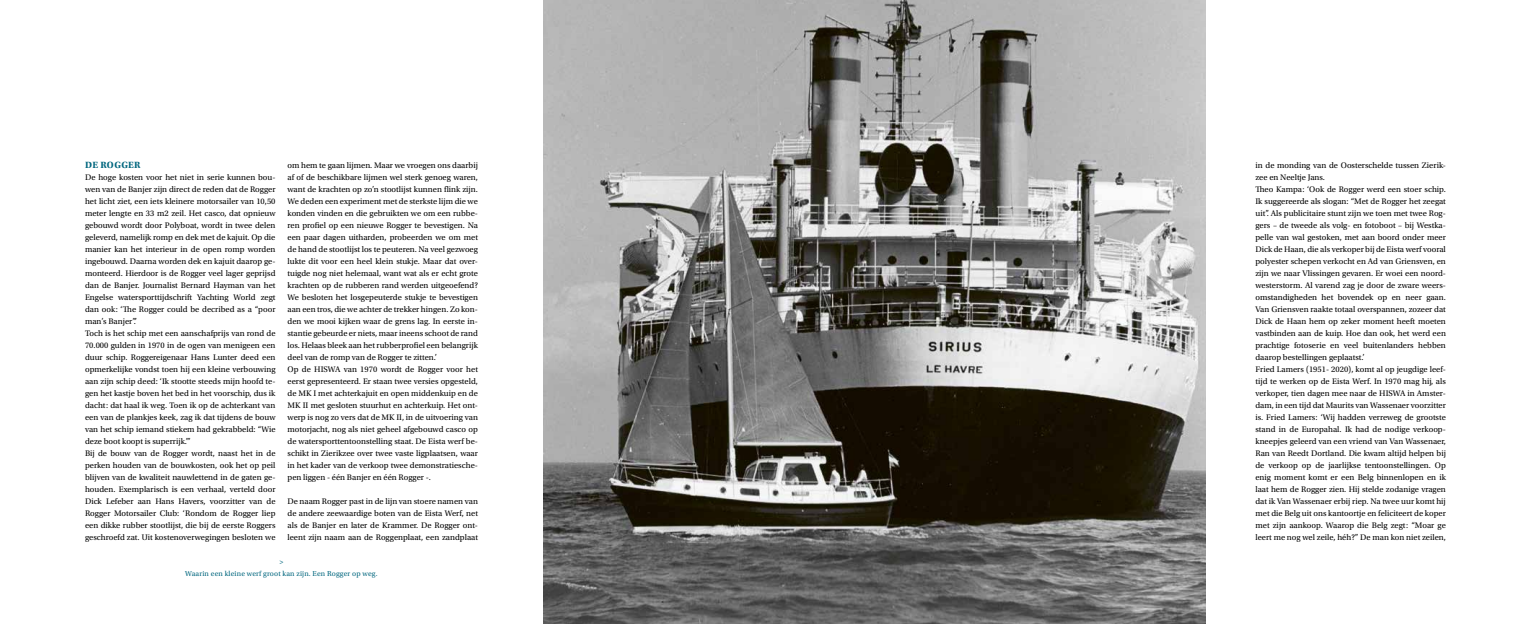
<style>
.page{position:relative;width:1531px;height:624px;background:#fff}
.page>*{position:absolute;margin:0;border:0;box-sizing:border-box;transform-origin:0 0}
.t1{font:700 9.5px "Utopia Std";letter-spacing:.035em;color:#00667e}
.t2{font:8.5px/12px "Utopia Std";color:#000}
.t3{font:7.5px/12px "Utopia Std";letter-spacing:.02em;color:#00667e;text-align:center}
</style>
<div class="page">
<img style="left:544px;top:0;width:662px;height:624px">
<p class="t1" style="left:85px;top:159px;width:57px">DE ROGGER</p>
<p class="t2" style="left:85px;top:171px;width:192px">De hoge kosten voor het niet in serie kunnen bou&shy;wen van de Banjer zijn direct de reden dat de Rogger het licht ziet, een iets kleinere motorsailer van 10,50 meter lengte en 33 m2 zeil. Het casco, dat opnieuw gebouwd wordt door Polyboat, wordt in twee delen geleverd, namelijk romp en dek met de kajuit. Op die manier kan het interieur in de open romp worden ingebouwd. Daarna worden dek en kajuit daarop ge&shy;monteerd. Hierdoor is de Rogger veel lager geprijsd dan de Banjer. Journalist Bernard Hayman van het Engelse watersporttijdschrift Yachting World zegt dan ook: ‘The Rogger could be decribed as a “poor man’s Banjer”.’<br>Toch is het schip met een aanschafprijs van rond de 70.000 gulden in 1970 in de ogen van menigeen een duur schip. Roggereigenaar Hans Lunter deed een opmerkelijke vondst toen hij een kleine verbouwing aan zijn schip deed: ‘Ik stootte steeds mijn hoofd te&shy;gen het kastje boven het bed in het voorschip, dus ik dacht: dat haal ik weg. Toen ik op de achterkant van een van de plankjes keek, zag ik dat tijdens de bouw van het schip iemand stiekem had gekrabbeld: “Wie deze boot koopt is superrijk.”’<br>Bij de bouw van de Rogger wordt, naast het in de perken houden van de bouwkosten, ook het op peil blijven van de kwaliteit nauwlettend in de gaten ge&shy;houden. Exemplarisch is een verhaal, verteld door Dick Lefeber aan Hans Havers, voorzitter van de Rogger Motorsailer Club: ‘Rondom de Rogger liep een dikke rubber stootlijst, die bij de eerste Roggers geschroefd zat. Uit kostenoverwegingen besloten we</p>
<p class="t2" style="left:287px;top:159px;width:192px">om hem te gaan lijmen. Maar we vroegen ons daarbij af of de beschikbare lijmen wel sterk genoeg waren, want de krachten op zo’n stootlijst kunnen flink zijn.<br>We deden een experiment met de sterkste lijm die we konden vinden en die gebruikten we om een rubbe&shy;ren profiel op een nieuwe Rogger te bevestigen. Na een paar dagen uitharden, probeerden we om met de hand de stootlijst los te peuteren. Na veel gezwoeg lukte dit voor een heel klein stukje. Maar dat over&shy;tuigde nog niet helemaal, want wat als er echt grote krachten op de rubberen rand werden uitgeoefend?<br>We besloten het losgepeuterde stukje te bevestigen aan een tros, die we achter de trekker hingen. Zo kon&shy;den we mooi kijken waar de grens lag. In eerste in&shy;stantie gebeurde er niets, maar ineens schoot de rand los. Helaas bleek aan het rubberprofiel een belangrijk deel van de romp van de Rogger te zitten.’<br>Op de HISWA van 1970 wordt de Rogger voor het eerst gepresenteerd. Er staan twee versies opgesteld, de MK I met achterkajuit en open middenkuip en de MK II met gesloten stuurhut en achterkuip. Het ont&shy;werp is nog zo vers dat de MK II, in de uitvoering van motorjacht, nog als niet geheel afgebouwd casco op de watersporttentoonstelling staat. De Eista werf be&shy;schikt in Zierikzee over twee vaste ligplaatsen, waar in het kader van de verkoop twee demonstratiesche&shy;pen liggen - één Banjer en één Rogger -.</p>
<p class="t2" style="left:287px;top:496px;width:192px;text-align:justify">De naam Rogger past in de lijn van stoere namen van de andere zeewaardige boten van de Eista Werf, net als de Banjer en later de Krammer. De Rogger ont&shy;leent zijn naam aan de Roggenplaat, een zandplaat</p>
<p class="t3" style="left:185px;top:556px;width:194px">&gt;<br>Waarin een kleine werf groot kan zijn. Een Rogger op weg.</p>
<p class="t2" style="left:1255px;top:159px;width:192px">in de monding van de Oosterschelde tussen Zierik&shy;zee en Neeltje Jans.<br>Theo Kampa: ‘Ook de Rogger werd een stoer schip.<br>Ik suggereerde als slogan: “Met de Rogger het zeegat uit”. Als publicitaire stunt zijn we toen met twee Rog&shy;gers – de tweede als volg- en fotoboot – bij Westka&shy;pelle van wal gestoken, met aan boord onder meer Dick de Haan, die als verkoper bij de Eista werf vooral polyester schepen verkocht en Ad van Griensven, en zijn we naar Vlissingen gevaren. Er woei een noord&shy;westerstorm. Al varend zag je door de zware weers&shy;omstandigheden het bovendek op en neer gaan.<br>Van Griensven raakte totaal overspannen, zozeer dat Dick de Haan hem op zeker moment heeft moeten vastbinden aan de kuip. Hoe dan ook, het werd een prachtige fotoserie en veel buitenlanders hebben daarop bestellingen geplaatst.’<br>Fried Lamers (1951- 2020), komt al op jeugdige leef&shy;tijd te werken op de Eista Werf. In 1970 mag hij, als verkoper, tien dagen mee naar de HISWA in Amster&shy;dam, in een tijd dat Maurits van Wassenaer voorzitter is. Fried Lamers: ‘Wij hadden verreweg de grootste stand in de Europahal. Ik had de nodige verkoop&shy;kneepjes geleerd van een vriend van Van Wassenaer, Ran van Reedt Dortland. Die kwam altijd helpen bij de verkoop op de jaarlijkse tentoonstellingen. Op enig moment komt er een Belg binnenlopen en ik laat hem de Rogger zien. Hij stelde zodanige vragen dat ik Van Wassenaer erbij riep. Na twee uur komt hij met die Belg uit ons kantoortje en feliciteert de koper met zijn aankoop. Waarop die Belg zegt: “Moar ge leert me nog wel zeile, héh?” De man kon niet zeilen,</p>
</div>
